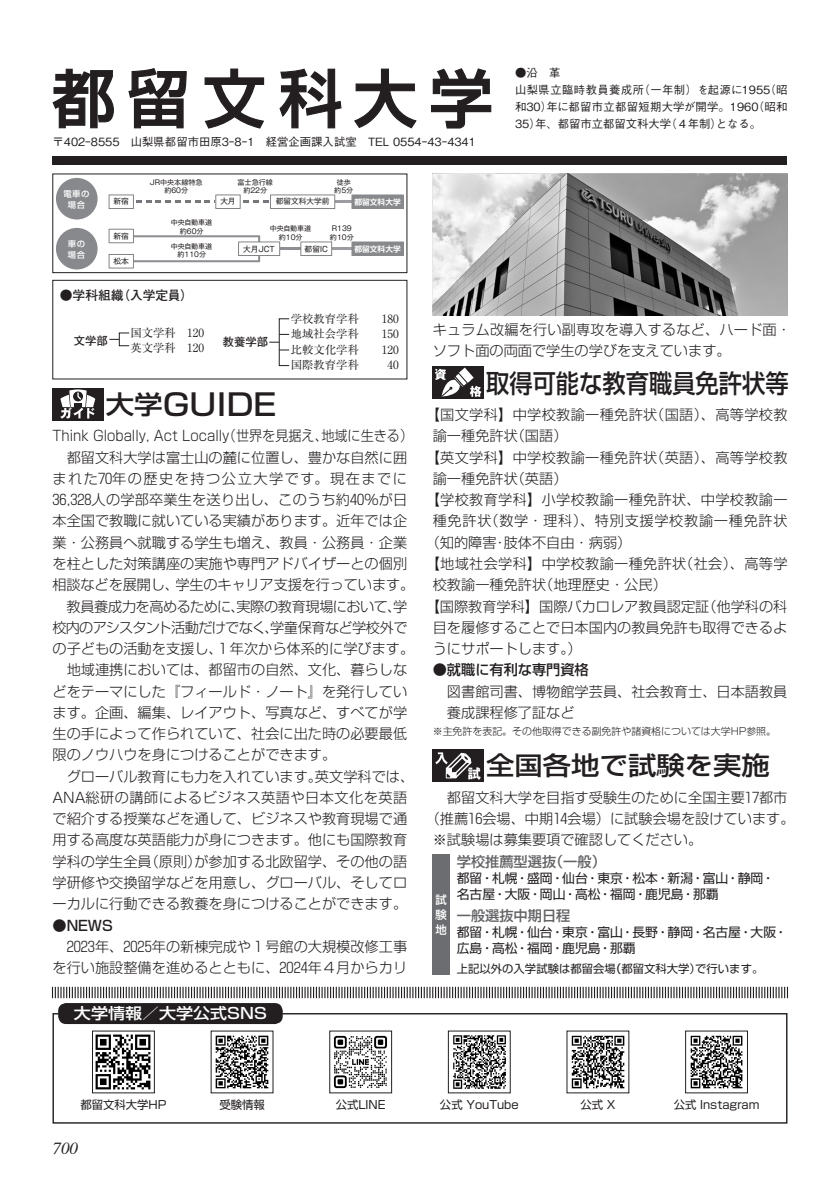
<style>
.page{position:relative;width:840px;height:1191px;background:#fff}
.page>*{position:absolute;margin:0;border:0;box-sizing:border-box;transform-origin:0 0}
.t1{font:500 62.4px "Shin Go Pr 5";letter-spacing:.215em;color:#231f20}
.t2{font:500 30px "Shin Go Pr 5";color:#231f20;scale:1.09 1}
.t3{font:500 25.6px "Shin Go Pr 5";color:#231f20;scale:.91 1}
.t4{font:500 25.6px "Shin Go Pr 5";color:#231f20;scale:1.11 1}
.t5{font:italic 17px "Times LT Std";color:#231f20}
.t6{font:500 15.4px "Shin Go Pr 5";color:#fff;scale:1.11 1}
.t7{font:300 14.2px/21.2px "Shin Go Pr 5";color:#231f20}
.t8{font:300 14.2px/21.2px "Shin Go Pr 5";letter-spacing:.02em;color:#231f20}
.t9{font:300 14.2px/21.2px "Shin Go Pr 5";letter-spacing:-.03em;color:#231f20}
.t10{font:300 14.2px "Shin Go Pr 5";color:#231f20;scale:.92 1}
.t11{font:300 14.2px "Shin Go Pr 5";letter-spacing:.05em;color:#231f20}
.t12{font:500 14.2px "Shin Go Pr 5";color:#636366}
.t13{font:500 14.2px "Shin Go Pr 5";color:#231f20}
.t14{font:12.8px/15.8px "Shin Go Pr 5";color:#231f20}
.t15{font:700 12.8px "Futo Go B101 Pr 5";color:#231f20}
.t16{font:500 11.4px/17px "Gothic BBB Pr 5";color:#231f20;text-align:justify}
.t17{font:11.4px "Shin Go Pr 5";color:#231f20}
.t18{font:11.4px/15.6px "Ryumin Pr 5";color:#231f20}
.t19{font:700 11.4px "Futo Go B101 Pr 5";color:#231f20}
.t20{font:500 11.4px/15.2px "Shin Go Pr 5";color:#fff;text-align:justify}
.t21{font:300 10px "Shin Go Pr 5";color:#231f20}
.t22{font:500 8.4px/11.2px "Shin Go Pr 5";letter-spacing:.06em;color:#fff;text-align:center}
.t23{font:7.6px "Gothic MB101 Pr 5";color:#231f20}
.t24{font:700 7.6px "Shin Go Pr 5 De";color:#fff}
.t25{font:7px/8.2px "Gothic MB101 Pr 5";color:#231f20;text-align:center}
.s1{font-size:25.6px}
.s2{font-weight:500}
</style>
<div class="page">
<div style="left:432px;top:367px;width:51px;height:32px;background:#231f20"></div>
<svg style="left:435px;top:367px;width:46px;height:30px"></svg>
<div style="left:432px;top:749px;width:51px;height:33px;background:#231f20"></div>
<svg style="left:435px;top:752px;width:45px;height:28px"></svg>
<svg style="left:52px;top:68px;width:62px;height:61px"></svg>
<svg style="left:128px;top:68px;width:59px;height:61px"></svg>
<svg style="left:204px;top:68px;width:61px;height:61px"></svg>
<svg style="left:279px;top:68px;width:63px;height:61px"></svg>
<svg style="left:354px;top:68px;width:63px;height:61px"></svg>
<svg style="left:431px;top:68px;width:60px;height:61px"></svg>
<div style="left:52px;top:156px;width:735px;height:8px;background:#231f20"></div>
<div style="left:119px;top:333px;width:10px;height:13px;border:1px solid #231f20"></div>
<div style="left:279px;top:318px;width:10px;height:48px;border:1px solid #231f20"></div>
<div style="left:52px;top:280px;width:355px;height:99px;border:1px solid #231f20"></div>
<div style="left:56px;top:228px;width:41px;height:41px;background:#87898c;border-radius:50%"></div>
<div style="left:56px;top:178px;width:41px;height:41px;background:#87898c;border-radius:50%"></div>
<hr style="left:327px;top:201px;width:42px;height:2px;background:#9b9da0">
<svg style="left:108px;top:194px;width:227px;height:15px"></svg>
<svg style="left:351px;top:194px;width:52px;height:15px"></svg>
<hr style="left:259px;top:248px;width:56px;height:2px;background:#8d8f92">
<hr style="left:327px;top:248px;width:42px;height:2px;background:#9b9da0">
<svg style="left:351px;top:241px;width:52px;height:15px"></svg>
<svg style="left:108px;top:229px;width:172px;height:39px"></svg>
<svg style="left:300px;top:241px;width:32px;height:15px"></svg>
<div style="left:52px;top:174px;width:355px;height:99px;border:1px solid #231f20"></div>
<img style="left:432px;top:174px;width:355px;height:141px">
<svg style="left:52px;top:986px;width:735px;height:12px"></svg>
<div style="left:52px;top:1013px;width:735px;height:110px;border:1px solid #231f20"></div>
<div style="left:58px;top:1003px;width:224px;height:21px;background:#231f20;border-radius:8px"></div>
<div style="left:52px;top:388px;width:51px;height:32px;background:#231f20"></div>
<svg style="left:60px;top:389px;width:35px;height:29px"></svg>
<img style="left:453px;top:1035px;width:53px;height:54px">
<img style="left:571px;top:1035px;width:54px;height:54px">
<img style="left:95px;top:1034px;width:56px;height:56px">
<img style="left:215px;top:1035px;width:54px;height:54px">
<img style="left:333px;top:1035px;width:55px;height:54px">
<img style="left:690px;top:1035px;width:53px;height:54px">
<div style="left:432px;top:854px;width:17px;height:120px;background:#6c6d70"></div>
<p class="t1" style="left:52px;top:47px;width:441px">都留文科大学</p>
<p class="t16" style="left:514px;top:63px;width:47px">●沿　革</p>
<p class="t16" style="left:514px;top:80px;width:274px">山梨県立臨時教員養成所（一年制）を起源に1955（昭和30）年に都留市立都留短期大学が開学。1960（昭和35）年、都留市立都留文科大学（４年制）となる。</p>
<p class="t16" style="left:52px;top:132px;width:424px">〒402−8555　山梨県都留市田原3−8−1　経営企画課入試室　TEL 0554−43−4341</p>
<p class="t22" style="left:63px;top:187px;width:28px">電車の場合</p>
<p class="t22" style="left:68px;top:237px;width:19px;text-align:left">車の場合</p>
<p class="t23" style="left:113px;top:195px;width:17px">新宿</p>
<p class="t23" style="left:113px;top:229px;width:17px">新宿</p>
<p class="t23" style="left:113px;top:255px;width:17px">松本</p>
<p class="t25" style="left:150px;top:177px;width:54px">JR中央本線特急約60分</p>
<p class="t25" style="left:237px;top:177px;width:37px">富士急行線約22分</p>
<p class="t25" style="left:334px;top:177px;width:20px">徒歩約5分</p>
<p class="t23" style="left:220px;top:195px;width:17px">大月</p>
<p class="t23" style="left:275px;top:195px;width:55px">都留文科大学前</p>
<p class="t24" style="left:354px;top:196px;width:48px">都留文科大学</p>
<p class="t25" style="left:171px;top:218px;width:43px">中央自動車道約60分</p>
<p class="t25" style="left:270px;top:224px;width:43px">中央自動車道約10分</p>
<p class="t25" style="left:330px;top:224px;width:25px;text-align:left">R139約10分</p>
<p class="t25" style="left:171px;top:242px;width:43px">中央自動車道約110分</p>
<p class="t23" style="left:243px;top:242px;width:33px">大月JCT</p>
<p class="t23" style="left:304px;top:242px;width:25px">都留IC</p>
<p class="t24" style="left:354px;top:243px;width:48px">都留文科大学</p>
<p class="t15" style="left:60px;top:284px;width:135px">●学科組織（入学定員）</p>
<p class="t19" style="left:74px;top:331px;width:36px">文学部</p>
<p class="t18" style="left:130px;top:324px;width:75px">国文学科 120英文学科 120</p>
<p class="t19" style="left:223px;top:333px;width:47px">教養学部</p>
<p class="t2" style="left:106px;top:380px;width:157px"><span class="s1">大学</span>GUIDE</p>
<p class="t18" style="left:291px;top:310px;width:70px">学校教育学科</p>
<p class="t18" style="left:381px;top:310px;width:19px">180</p>
<p class="t18" style="left:291px;top:325px;width:70px">地域社会学科</p>
<p class="t18" style="left:381px;top:325px;width:19px">150</p>
<p class="t18" style="left:291px;top:341px;width:70px">比較文化学科</p>
<p class="t18" style="left:381px;top:341px;width:19px">120</p>
<p class="t18" style="left:291px;top:357px;width:70px">国際教育学科</p>
<p class="t18" style="left:387px;top:357px;width:13px">40</p>
<p class="t10" style="left:52px;top:424px;width:393px">Think Globally, Act Locally（世界を見据え、地域に生きる）</p>
<p class="t7" style="left:52px;top:445px;width:363px">　都留文科大学は富士山の麓に位置し、豊かな自然に囲まれた70年の歴史を持つ公立大学です。現在までに<br>36,328人の学部卒業生を送り出し、このうち約40％が日本全国で教職に就いている実績があります。近年では企業・公務員へ就職する学生も増え、教員・公務員・企業を柱とした対策講座の実施や専門アドバイザーとの個別相談などを展開し、学生のキャリア支援を行っています。</p>
<p class="t9" style="left:52px;top:594px;width:363px">　教員養成力を高めるために、実際の教育現場において、学校内のアシスタント活動だけでなく、学童保育など学校外での子どもの活動を支援し、１年次から体系的に学びます。</p>
<p class="t7" style="left:52px;top:658px;width:356px;text-align:justify">　地域連携においては、都留市の自然、文化、暮らしなどをテーマにした『フィールド・ノート』を発行しています。企画、編集、レイアウト、写真など、すべてが学生の手によって作られていて、社会に出た時の必要最低限のノウハウを身につけることができます。</p>
<p class="t7" style="left:52px;top:764px;width:363px">　グローバル教育にも力を入れています。英文学科では、<br>ANA総研の講師によるビジネス英語や日本文化を英語で紹介する授業などを通して、ビジネスや教育現場で通用する高度な英語能力が身につきます。他にも国際教育学科の学生全員（原則）が参加する北欧留学、その他の語学研修や交換留学などを用意し、グローバル、そしてローカルに行動できる教養を身につけることができます。</p>
<p class="t13" style="left:52px;top:913px;width:62px">●NEWS</p>
<p class="t7" style="left:52px;top:934px;width:356px">　2023年、2025年の新棟完成や１号館の大規模改修工事を行い施設整備を進めるとともに、2024年４月からカリ</p>
<p class="t6" style="left:74px;top:1001px;width:175px">大学情報／大学公式SNS</p>
<p class="t7" style="left:432px;top:318px;width:359px">キュラム改編を行い副専攻を導入するなど、ハード面・ソフト面の両面で学生の学びを支えています。</p>
<p class="t3" style="left:486px;top:362px;width:334px">取得可能な教育職員免許状等</p>
<p class="t8" style="left:432px;top:403px;width:356px;text-indent:-7px">【国文学科】中学校教諭一種免許状（国語）、高等学校教諭一種免許状（国語）</p>
<p class="t8" style="left:432px;top:445px;width:356px;text-indent:-7px">【英文学科】中学校教諭一種免許状（英語）、高等学校教諭一種免許状（英語）</p>
<p class="t8" style="left:425px;top:488px;width:363px">【学校教育学科】小学校教諭一種免許状、中学校教諭一</p>
<p class="t11" style="left:432px;top:509px;width:356px">種免許状（数学・理科）、特別支援学校教諭一種免許状</p>
<p class="t7" style="left:425px;top:530px;width:207px">（知的障害･肢体不自由・病弱）</p>
<p class="t8" style="left:432px;top:551px;width:356px;text-indent:-7px">【地域社会学科】中学校教諭一種免許状（社会）、高等学校教諭一種免許状（地理歴史・公民）</p>
<p class="t7" style="left:432px;top:594px;width:356px;text-align:justify;text-indent:-7px">【国際教育学科】国際バカロレア教員認定証（他学科の科目を履修することで日本国内の教員免許も取得できるようにサポートします。）</p>
<p class="t13" style="left:432px;top:658px;width:157px">●就職に有利な専門資格</p>
<p class="t7" style="left:446px;top:679px;width:342px">図書館司書、博物館学芸員、社会教育士、日本語教員養成課程修了証など</p>
<p class="t21" style="left:432px;top:723px;width:345px">※主免許を表記。その他取得できる副免許や諸資格については大学HP参照。</p>
<p class="t4" style="left:486px;top:744px;width:257px">全国各地で試験を実施</p>
<p class="t7" style="left:425px;top:785px;width:370px;text-align:center">　都留文科大学を目指す受験生のために全国主要17都市（推薦16会場、中期14会場）に試験会場を設けています。</p>
<p class="t7" style="left:432px;top:828px;width:271px">※試験場は募集要項で確認してください。</p>
<p class="t20" style="left:435px;top:890px;width:13px">試験地</p>
<p class="t12" style="left:456px;top:849px;width:150px">学校推薦型選抜（一般）</p>
<p class="t14" style="left:456px;top:868px;width:319px">都留・札幌・盛岡・仙台・東京・松本・新潟・富山・静岡・</p>
<p class="t14" style="left:456px;top:884px;width:263px">名古屋・大阪・岡山・高松・福岡・鹿児島・那覇</p>
<p class="t12" style="left:456px;top:904px;width:115px">一般選抜中期日程</p>
<p class="t14" style="left:456px;top:923px;width:332px">都留・札幌・仙台・東京・富山・長野・静岡・名古屋・大阪・広島・高松・福岡・鹿児島・那覇</p>
<p class="t17" style="left:456px;top:959px;width:308px">上記以外の入学試験は都留会場<span class="s2">（</span>都留文科大学）で行います。</p>
<p class="t17" style="left:80px;top:1095px;width:87px">都留文科大学HP</p>
<p class="t17" style="left:219px;top:1095px;width:47px">受験情報</p>
<p class="t17" style="left:335px;top:1095px;width:51px">公式LINE</p>
<p class="t17" style="left:440px;top:1095px;width:80px">公式 YouTube</p>
<p class="t17" style="left:580px;top:1095px;width:37px">公式 X</p>
<p class="t17" style="left:673px;top:1095px;width:87px">公式 Instagram</p>
<p class="t5" style="left:52px;top:1139px;width:27px">700</p>
</div>
